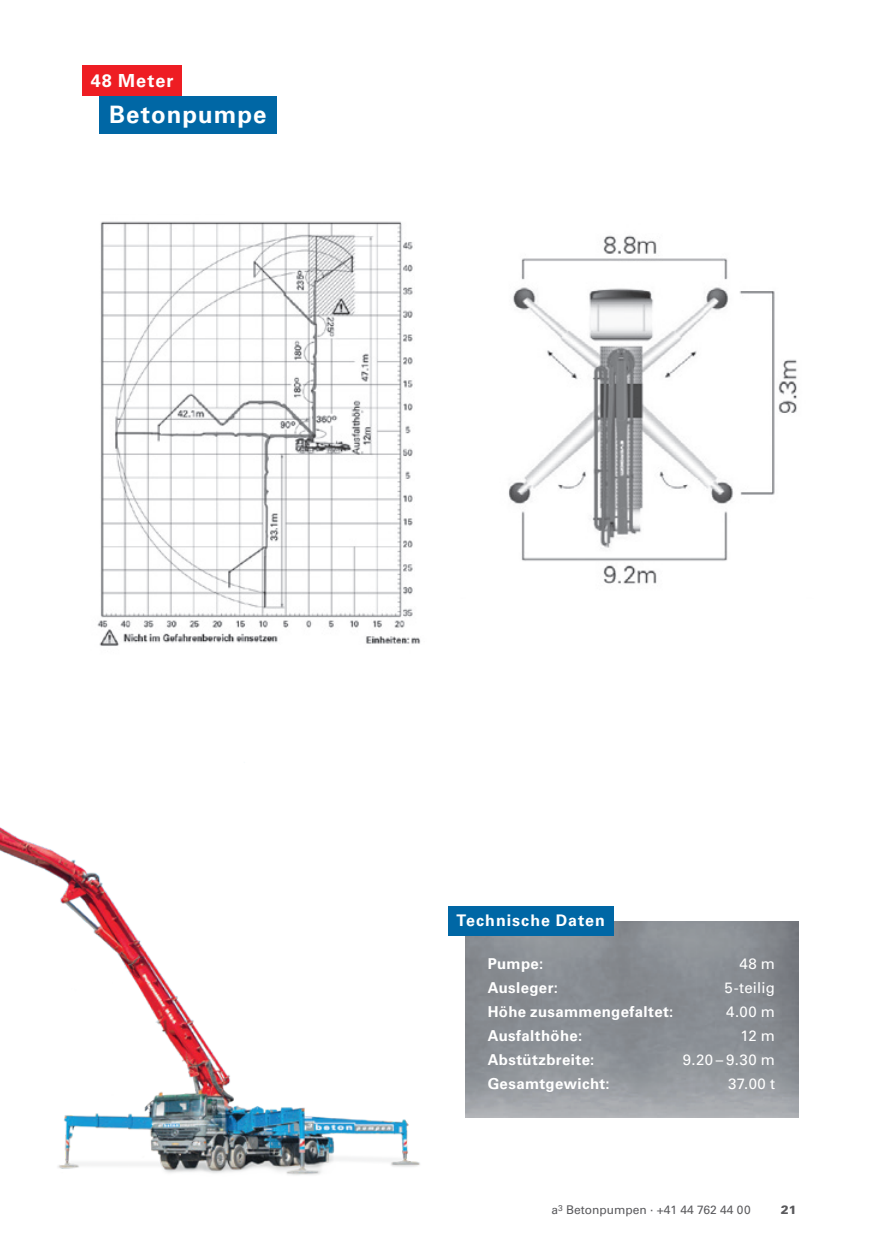
<style>
.page{position:relative;width:896px;height:1248px;background:#fff}
.page>*{position:absolute;margin:0;border:0;box-sizing:border-box;transform-origin:0 0}
.t1{font:700 24px "Univers LT Std";letter-spacing:.045em;color:#fff}
.t2{font:700 18px "Univers LT Std";letter-spacing:.06em;color:#fff}
.t3{font:700 16px "Univers LT Std";letter-spacing:.065em;color:#fff}
.t4{font:700 15px "Univers LT Std";letter-spacing:.025em;color:#fff}
.t5{font:15px "Univers LT Std";letter-spacing:.02em;color:#fff}
.t6{font:12px "Univers LT Std";color:#5a5a5d}
.t7{font:900 12px "Univers LT Std";color:#5a5a5d}
</style>
<div class="page">
<img style="left:0;top:827px;width:463px;height:348px">
<img style="left:97px;top:221px;width:324px;height:425px">
<div style="left:82px;top:66px;width:100px;height:30px;background:#ee1d23"></div>
<div style="left:99px;top:96px;width:178px;height:37px;background:#0067a5"></div>
<img style="left:465px;top:921px;width:333px;height:196px">
<div style="left:448px;top:905px;width:165px;height:30px;background:#0067a5"></div>
<img style="left:415px;top:221px;width:382px;height:377px">
<p class="t2" style="left:91px;top:70px;width:84px">48 Meter</p>
<h1 class="t1" style="left:109px;top:101px;width:159px">Betonpumpe</h1>
<p class="t3" style="left:457px;top:911px;width:150px">Technische Daten</p>
<p class="t4" style="left:488px;top:955px;width:57px">Pumpe:</p>
<p class="t5" style="left:739px;top:955px;width:37px">48 m</p>
<p class="t4" style="left:488px;top:979px;width:72px">Ausleger:</p>
<p class="t5" style="left:724px;top:979px;width:52px">5-teilig</p>
<p class="t4" style="left:488px;top:1003px;width:187px">Höhe zusammengefaltet:</p>
<p class="t5" style="left:726px;top:1003px;width:50px">4.00 m</p>
<p class="t4" style="left:488px;top:1027px;width:96px">Ausfalthöhe:</p>
<p class="t5" style="left:740px;top:1027px;width:36px">12 m</p>
<p class="t4" style="left:488px;top:1051px;width:108px">Abstützbreite:</p>
<p class="t5" style="left:683px;top:1051px;width:94px">9.20 – 9.30 m</p>
<p class="t4" style="left:488px;top:1075px;width:124px">Gesamtgewicht:</p>
<p class="t5" style="left:728px;top:1075px;width:48px">37.00 t</p>
<p class="t6" style="left:551px;top:1202px;width:201px">a<sup>3</sup> Betonpumpen · +41 44 762 44 00</p>
<p class="t7" style="left:781px;top:1201px;width:18px">21</p>
</div>
